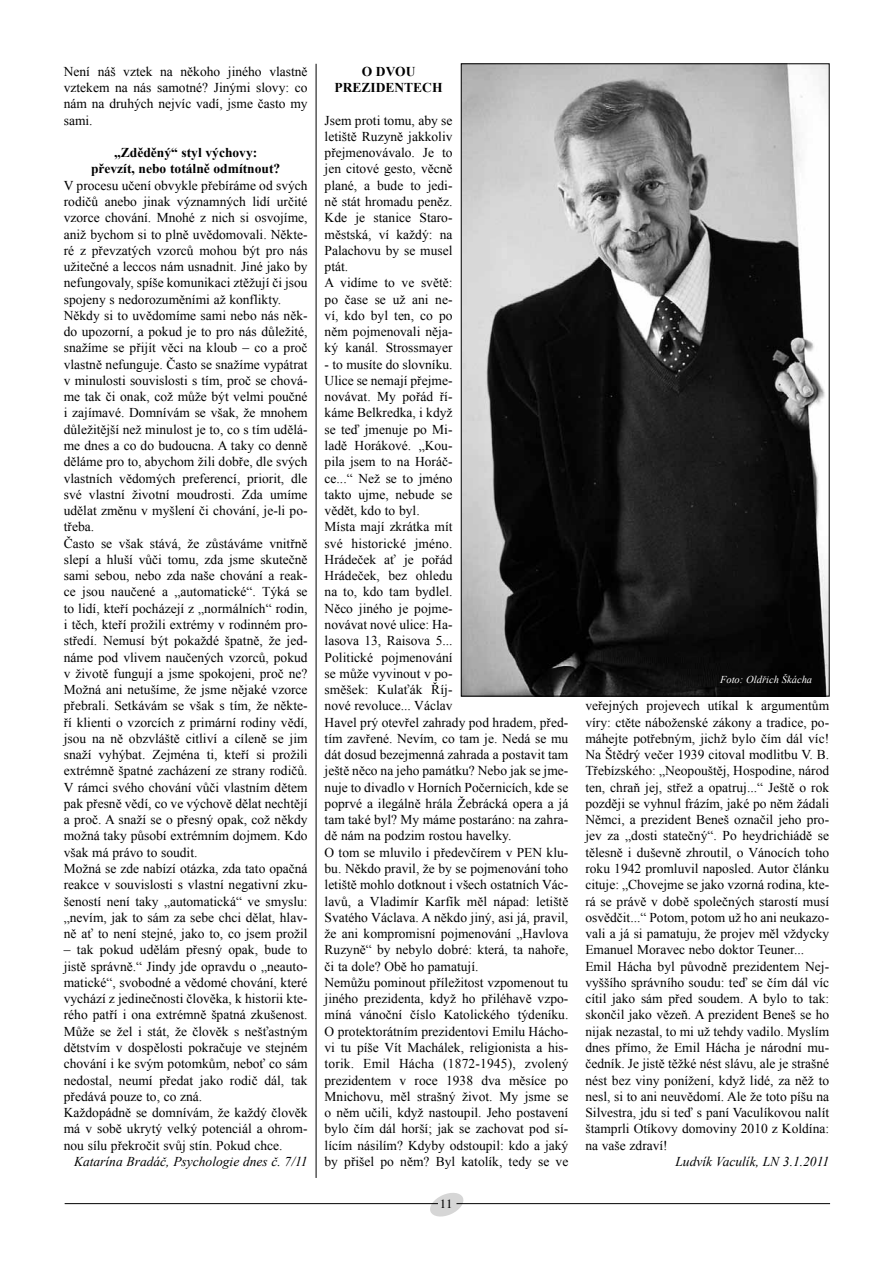
<style>
.page{position:relative;width:893px;height:1263px;background:#fff}
.page>*{position:absolute;margin:0;border:0;box-sizing:border-box;transform-origin:0 0}
.t1{font:13.5px/16.2px "Times New Roman";color:#000}
.t2{font:700 13.5px/16.2px "Times New Roman";color:#000;text-align:center}
.t3{font:italic 13.5px "Times New Roman";color:#000}
.t4{font:12.75px "Toronto";color:#000}
.t5{font:italic 10.5px "Times New Roman";color:#fff}
</style>
<div class="page">
<svg style="left:428px;top:1193px;width:37px;height:24px"></svg>
<hr style="left:65px;top:1203px;width:373px;height:1px;background:#000">
<hr style="left:456px;top:1203px;width:374px;height:1px;background:#000">
<hr style="left:316px;top:64px;width:1px;height:1114px;background:#000">
<img style="left:463px;top:66px;width:364px;height:628px">
<p class="t1" style="left:64px;top:63px;width:245px;text-align:justify">Není náš vztek na někoho jiného vlastně vztekem na nás samotné? Jinými slovy: co nám na druhých nejvíc vadí, jsme často my sami.</p>
<p class="t2" style="left:91px;top:144px;width:191px">„Zděděný“ styl výchovy: převzít, nebo totálně odmítnout?</p>
<p class="t1" style="left:64px;top:177px;width:245px">V procesu učení obvykle přebíráme od svých rodičů anebo jinak významných lidí určité vzorce chování. Mnohé z nich si osvojíme, aniž bychom si to plně uvědomovali. Někte&shy;ré z převzatých vzorců mohou být pro nás užitečné a leccos nám usnadnit. Jiné jako by nefungovaly, spíše komunikaci ztěžují či jsou spojeny s nedorozuměními až konflikty.<br>Někdy si to uvědomíme sami nebo nás něk&shy;do upozorní, a pokud je to pro nás důležité, snažíme se přijít věci na kloub – co a proč vlastně nefunguje. Často se snažíme vypátrat v minulosti souvislosti s tím, proč se chová&shy;me tak či onak, což může být velmi poučné i zajímavé. Domnívám se však, že mnohem důležitější než minulost je to, co s tím udělá&shy;me dnes a co do budoucna. A taky co denně děláme pro to, abychom žili dobře, dle svých vlastních vědomých preferencí, priorit, dle své vlastní životní moudrosti. Zda umíme udělat změnu v myšlení či chování, je-li po&shy;třeba.<br>Často se však stává, že zůstáváme vnitřně slepí a hluší vůči tomu, zda jsme skutečně sami sebou, nebo zda naše chování a reak&shy;ce jsou naučené a „automatické“. Týká se to lidí, kteří pocházejí z „normálních“ rodin, i těch, kteří prožili extrémy v rodinném pro&shy;středí. Nemusí být pokaždé špatně, že jed&shy;náme pod vlivem naučených vzorců, pokud v životě fungují a jsme spokojeni, proč ne?<br>Možná ani netušíme, že jsme nějaké vzorce přebrali. Setkávám se však s tím, že někte&shy;ří klienti o vzorcích z primární rodiny vědí, jsou na ně obzvláště citliví a cíleně se jim snaží vyhýbat. Zejména ti, kteří si prožili extrémně špatné zacházení ze strany rodičů.<br>V rámci svého chování vůči vlastním dětem pak přesně vědí, co ve výchově dělat nechtějí a proč. A snaží se o přesný opak, což někdy možná taky působí extrémním dojmem. Kdo však má právo to soudit.<br>Možná se zde nabízí otázka, zda tato opačná reakce v souvislosti s vlastní negativní zku&shy;šeností není taky „automatická“ ve smyslu: „nevím, jak to sám za sebe chci dělat, hlav&shy;ně ať to není stejné, jako to, co jsem prožil</p>
<p class="t1" style="left:64px;top:941px;width:245px">– tak pokud udělám přesný opak, bude to jistě správně.“ Jindy jde opravdu o „neauto&shy;matické“, svobodné a vědomé chování, které vychází z jedinečnosti člověka, k historii kte&shy;rého patří i ona extrémně špatná zkušenost.<br>Může se žel i stát, že člověk s nešťastným dětstvím v dospělosti pokračuje ve stejném chování i ke svým potomkům, neboť co sám nedostal, neumí předat jako rodič dál, tak předává pouze to, co zná.<br>Každopádně se domnívám, že každý člověk má v sobě ukrytý velký potenciál a ohrom&shy;nou sílu překročit svůj stín. Pokud chce.</p>
<p class="t3" style="left:74px;top:1152px;width:235px">Katarína Bradáč, Psychologie dnes č. 7/11</p>
<p class="t2" style="left:335px;top:63px;width:110px">O DVOU<br>PREZIDENTECH</p>
<p class="t1" style="left:325px;top:112px;width:129px">Jsem proti tomu, aby se letiště Ruzyně jakkoliv přejmenovávalo. Je to jen citové gesto, věcně plané, a bude to jedi&shy;ně stát hromadu peněz.<br>Kde je stanice Staro&shy;městská, ví každý: na<br>Palachovu by se musel ptát.<br>A vidíme to ve světě: po čase se už ani ne&shy;ví, kdo byl ten, co po něm pojmenovali něja&shy;ký kanál. Strossmayer</p>
<p class="t1" style="left:325px;top:356px;width:245px">- to musíte do slovníku.<br>Ulice se nemají přejme-<br>novávat. My pořád ří-<br>káme Belkredka, i když<br>se teď jmenuje po Mi-<br>ladě Horákové. „Kou-<br>pila jsem to na Horáč-<br>ce...“ Než se to jméno<br>takto ujme, nebude se<br>vědět, kdo to byl.<br>Místa mají zkrátka mít<br>své historické jméno.<br>Hrádeček ať je pořád<br>Hrádeček, bez ohledu<br>na to, kdo tam bydlel.<br>Něco jiného je pojme-<br>novávat nové ulice: Ha-<br>lasova 13, Raisova 5...<br>Politické pojmenování<br>se může vyvinout v po-<br>směšek: Kulaťák Říj-<br>nové revoluce... Václav<br>Havel prý otevřel zahrady pod hradem, před&shy;tím zavřené. Nevím, co tam je. Nedá se mu dát dosud bezejmenná zahrada a postavit tam ještě něco na jeho památku? Nebo jak se jme&shy;nuje to divadlo v Horních Počernicích, kde se poprvé a ilegálně hrála Žebrácká opera a já tam také byl? My máme postaráno: na zahra&shy;dě nám na podzim rostou havelky.<br>O tom se mluvilo i předevčírem v PEN klu&shy;bu. Někdo pravil, že by se pojmenování toho letiště mohlo dotknout i všech ostatních Vác&shy;lavů, a Vladimír Karfík měl nápad: letiště<br>Svatého Václava. A někdo jiný, asi já, pravil, že ani kompromisní pojmenování „Havlova<br>Ruzyně“ by nebylo dobré: která, ta nahoře, či ta dole? Obě ho pamatují.<br>Nemůžu pominout příležitost vzpomenout tu jiného prezidenta, když ho přiléhavě vzpo&shy;míná vánoční číslo Katolického týdeníku.<br>O protektorátním prezidentovi Emilu Hácho&shy;vi tu píše Vít Machálek, religionista a his&shy;torik. Emil Hácha (1872-1945), zvolený prezidentem v roce 1938 dva měsíce po<br>Mnichovu, měl strašný život. My jsme se o něm učili, když nastoupil. Jeho postavení bylo čím dál horší; jak se zachovat pod sí&shy;lícím násilím? Kdyby odstoupil: kdo a jaký by přišel po něm? Byl katolík, tedy se ve</p>
<p class="t4" style="left:440px;top:1196px;width:14px">11</p>
<p class="t5" style="left:720px;top:672px;width:94px">Foto: Oldřich Škácha</p>
<p class="t1" style="left:585px;top:697px;width:245px">veřejných projevech utíkal k argumentům víry: ctěte náboženské zákony a tradice, po&shy;máhejte potřebným, jichž bylo čím dál víc!<br>Na Štědrý večer 1939 citoval modlitbu V. B.<br>Třebízského: „Neopouštěj, Hospodine, národ ten, chraň jej, střež a opatruj...“ Ještě o rok později se vyhnul frázím, jaké po něm žádali Němci, a prezident Beneš označil jeho pro&shy;jev za „dosti statečný“. Po heydrichiádě se tělesně i duševně zhroutil, o Vánocích toho roku 1942 promluvil naposled. Autor článku cituje: „Chovejme se jako vzorná rodina, kte&shy;rá se právě v době společných starostí musí osvědčit...“ Potom, potom už ho ani neukazo&shy;vali a já si pamatuju, že projev měl vždycky Emanuel Moravec nebo doktor Teuner...<br>Emil Hácha byl původně prezidentem Nej&shy;vyššího správního soudu: teď se čím dál víc cítil jako sám před soudem. A bylo to tak: skončil jako vězeň. A prezident Beneš se ho nijak nezastal, to mi už tehdy vadilo. Myslím dnes přímo, že Emil Hácha je národní mu&shy;čedník. Je jistě těžké nést slávu, ale je strašné nést bez viny ponížení, když lidé, za něž to nesl, si to ani neuvědomí. Ale že toto píšu na Silvestra, jdu si teď s paní Vaculíkovou nalít štamprli Otíkovy domoviny 2010 z Koldína: na vaše zdraví!</p>
<p class="t3" style="left:675px;top:1152px;width:155px">Ludvík Vaculík, LN 3.1.2011</p>
</div>
